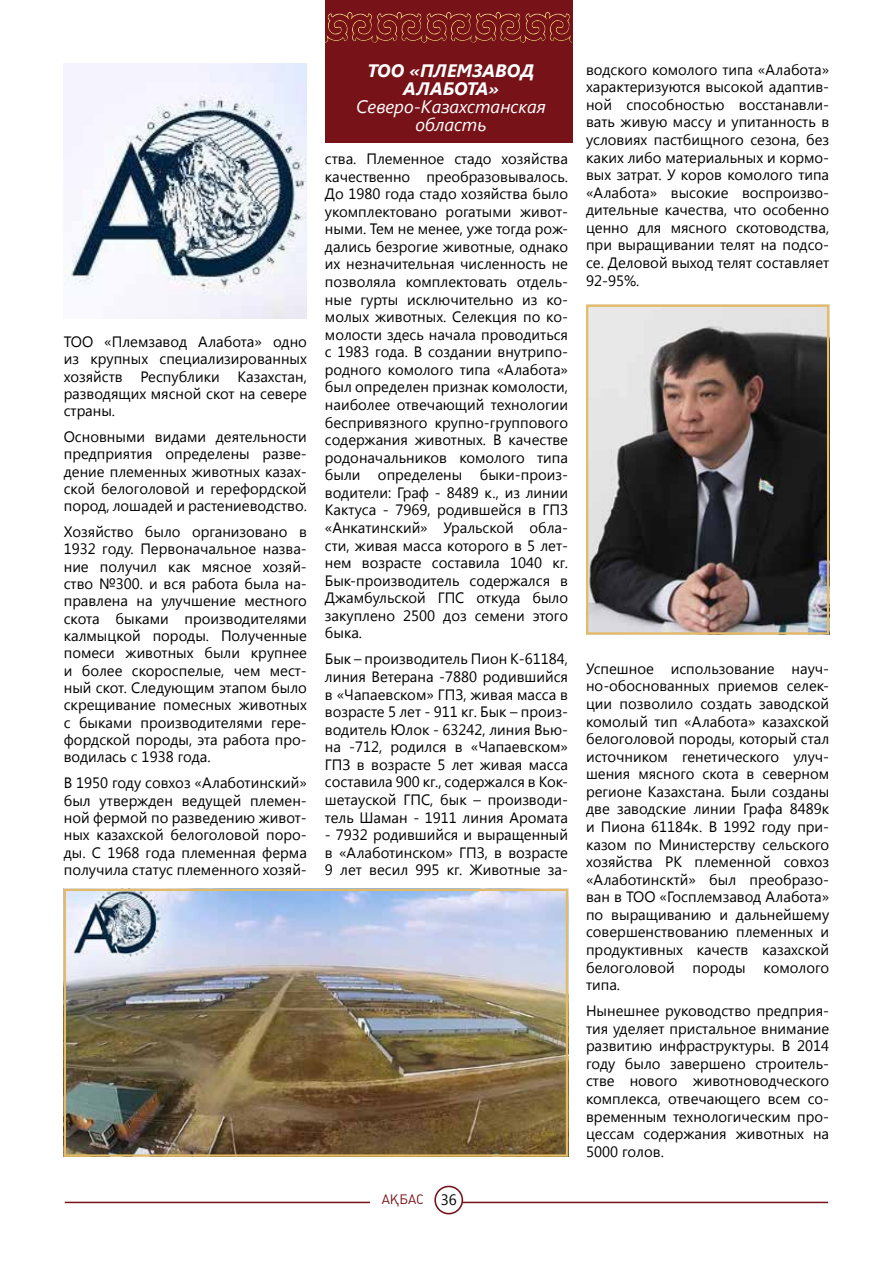
<style>
.page{position:relative;width:893px;height:1263px;background:#fff}
.page>*{position:absolute;margin:0;border:0;box-sizing:border-box;transform-origin:0 0}
.t1{font:italic 18px/18px "Segoe UI";color:#fff;text-align:center}
.t2{font:italic 700 18px/18px "Segoe UI";color:#fff;text-align:center}
.t3{font:15px/17.5px "Segoe UI";color:#000;text-align:justify}
.t4{font:13.5px "K Plumb";color:#771318}
.s1{font-family:"Segoe UI";font-size:15px;color:#000}
</style>
<div class="page">
<div style="left:325px;top:0;width:247px;height:142px;background:#771318"></div>
<div style="left:323px;top:9px;width:52px;height:33px;background:#771318"></div>
<div style="left:323px;top:13px;width:52px;height:31px;background:#fff"></div>
<div style="left:372px;top:13px;width:52px;height:31px;background:#771318"></div>
<svg style="left:325px;top:12px;width:195px;height:31px"></svg>
<div style="left:520px;top:9px;width:53px;height:33px;background:#771318"></div>
<div style="left:520px;top:13px;width:53px;height:31px;background:#000;opacity:.75"></div>
<img style="left:64px;top:64px;width:243px;height:255px">
<img style="left:589px;top:308px;width:237px;height:323px">
<div style="left:586px;top:305px;width:243px;height:329px;border:2px solid #e5ba64"></div>
<img style="left:67px;top:892px;width:498px;height:262px">
<div style="left:64px;top:889px;width:504px;height:268px;border:2px solid #e5ba64"></div>
<hr style="left:462px;top:1202px;width:366px;height:1px;background:#771318">
<hr style="left:65px;top:1202px;width:305px;height:1px;background:#771318">
<svg style="left:434px;top:1186px;width:29px;height:28px"></svg>
<div style="left:436px;top:1187px;width:26px;height:26px;background:#fff;border-radius:50%"></div>
<p class="t3" style="left:64px;top:332px;width:245px">ТОО «Племзавод Алабота» одно из крупных специализированных хозяйств Республики Казахстан, разводящих мясной скот на севере страны.</p>
<p class="t3" style="left:64px;top:427px;width:245px">Основными видами деятельности предприятия определены разве&shy;дение племенных животных казах&shy;ской белоголовой и герефордской пород, лошадей и растениеводство.</p>
<p class="t3" style="left:64px;top:522px;width:245px">Хозяйство было организовано в 1932 году. Первоначальное назва&shy;ние получил как мясное хозяй&shy;ство №300. и вся работа была на&shy;правлена на улучшение местного скота быками производителями калмыцкой породы. Полученные помеси животных были крупнее и более скороспелые, чем мест&shy;ный скот. Следующим этапом было скрещивание помесных животных с быками производителями гере&shy;фордской породы, эта работа про&shy;водилась с 1938 года.</p>
<p class="t3" style="left:64px;top:773px;width:245px">В 1950 году совхоз «Алаботинский» был утвержден ведущей племен&shy;ной фермой по разведению живот&shy;ных казахской белоголовой поро&shy;ды. С 1968 года племенная ферма получила статус племенного хозяй-</p>
<p class="t2" style="left:368px;top:61px;width:168px">ТОО «ПЛЕМЗАВОД<br>АЛАБОТА»</p>
<p class="t1" style="left:356px;top:97px;width:192px">Северо-Казахстанская область</p>
<p class="t3" style="left:325px;top:149px;width:245px">ства. Племенное стадо хозяйства качественно преобразовывалось.<br>До 1980 года стадо хозяйства было укомплектовано рогатыми живот&shy;ными. Тем не менее, уже тогда рож&shy;дались безрогие животные, однако их незначительная численность не позволяла комплектовать отдель&shy;ные гурты исключительно из ко&shy;молых животных. Селекция по ко&shy;молости здесь начала проводиться с 1983 года. В создании внутрипо&shy;родного комолого типа «Алабота» был определен признак комолости, наиболее отвечающий технологии беспривязного крупно-группового содержания животных. В качестве родоначальников комолого типа были определены быки-произ&shy;водители: Граф - 8489 к., из линии Кактуса - 7969, родившейся в ГПЗ «Анкатинский» Уральской обла&shy;сти, живая масса которого в 5 лет&shy;нем возрасте составила 1040 кг.<br>Бык-производитель содержался в Джамбульской ГПС откуда было закуплено 2500 доз семени этого быка.</p>
<p class="t3" style="left:325px;top:650px;width:245px">Бык – производитель Пион К-61184, линия Ветерана -7880 родившийся в «Чапаевском» ГПЗ, живая масса в возрасте 5 лет - 911 кг. Бык – произ&shy;водитель Юлок - 63242, линия Вью&shy;на -712, родился в «Чапаевском» ГПЗ в возрасте 5 лет живая масса составила 900 кг., содержался в Кок&shy;шетауской ГПС, бык – производи&shy;тель Шаман - 1911 линия Аромата</p>
<p class="t3" style="left:325px;top:825px;width:245px">- 7932 родившийся и выращенный в «Алаботинском» ГПЗ, в возрасте 9 лет весил 995 кг. Животные за-</p>
<p class="t4" style="left:382px;top:1192px;width:76px">Ақбас <span class="s1">36</span></p>
<p class="t3" style="left:586px;top:60px;width:245px">водского комолого типа «Алабота» характеризуются высокой адаптив&shy;ной способностью восстанавли&shy;вать живую массу и упитанность в условиях пастбищного сезона, без каких либо материальных и кормо&shy;вых затрат. У коров комолого типа «Алабота» высокие воспроизво&shy;дительные качества, что особенно ценно для мясного скотоводства, при выращивании телят на подсо&shy;се. Деловой выход телят составляет 92-95%.</p>
<p class="t3" style="left:586px;top:659px;width:245px">Успешное использование науч&shy;но-обоснованных приемов селек&shy;ции позволило создать заводской комолый тип «Алабота» казахской белоголовой породы, который стал источником генетического улуч&shy;шения мясного скота в северном регионе Казахстана. Были созданы две заводские линии Графа 8489к и Пиона 61184к. В 1992 году при&shy;казом по Министерству сельского хозяйства РК племенной совхоз «Алаботинсктй» был преобразо&shy;ван в ТОО «Госплемзавод Алабота» по выращиванию и дальнейшему совершенствованию племенных и продуктивных качеств казахской белоголовой породы комолого типа.</p>
<p class="t3" style="left:586px;top:1001px;width:245px">Нынешнее руководство предприя&shy;тия уделяет пристальное внимание развитию инфраструктуры. В 2014 году было завершено строитель&shy;стве нового животноводческого комплекса, отвечающего всем со&shy;временным технологическим про&shy;цессам содержания животных на 5000 голов.</p>
</div>
